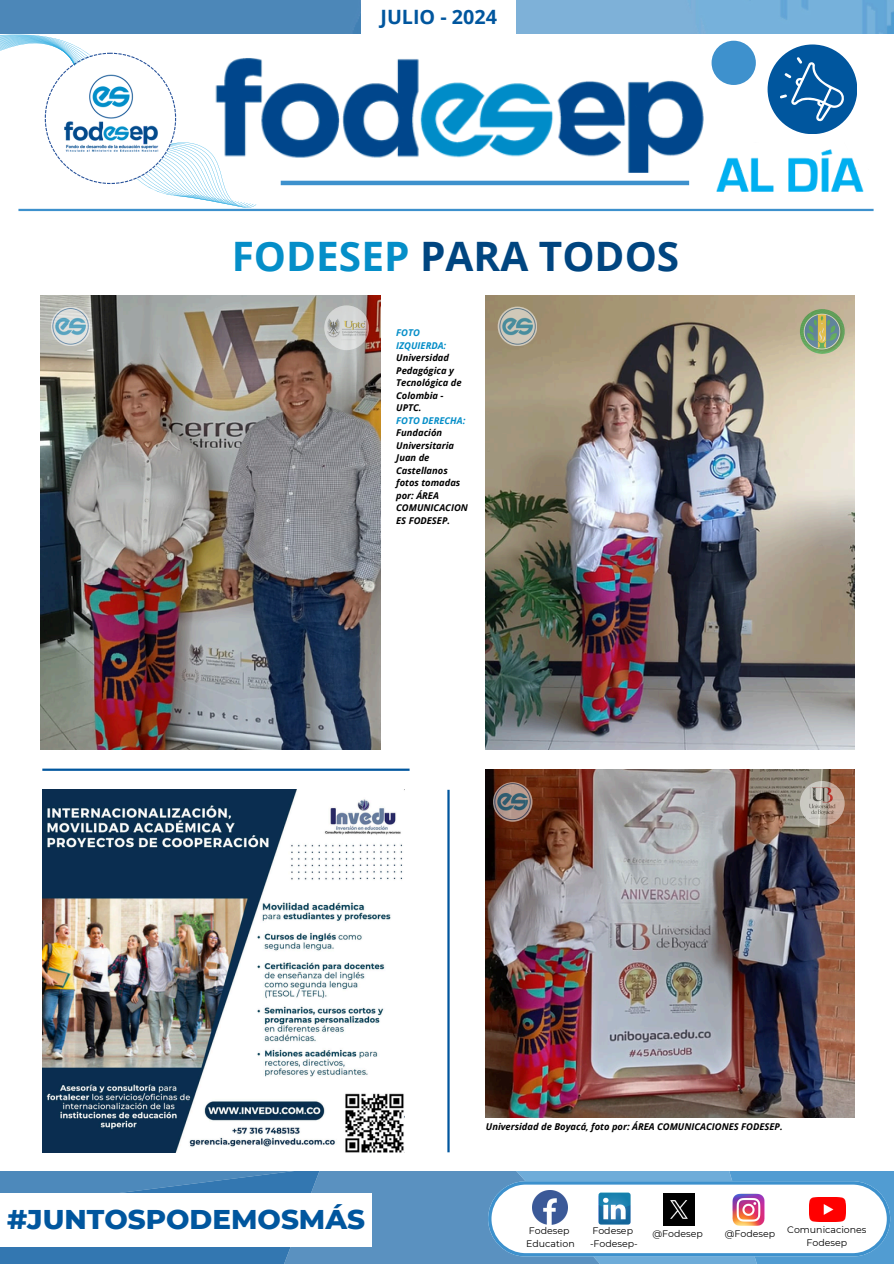
<style>
.page{position:relative;width:894px;height:1264px;background:#fff}
.page>*{position:absolute;margin:0;border:0;box-sizing:border-box;transform-origin:0 0}
.t1{font:700 40.5px "Open Sans";color:#004580}
.t2{font:800 27.75px "Montserrat";color:#00569e}
.t3{font:700 19.8px "Open Sans";color:#00569e}
.t4{font:italic 700 9.45px/12.5px "Open Sans";color:#000}
.t5{font:9.45px "Montserrat";color:#000}
.s1{color:#058ec8}
</style>
<div class="page">
<svg style="left:0;top:1171px;width:893px;height:92px"></svg>
<div style="left:0;top:1193px;width:371px;height:54px;background:#fff"></div>
<img style="left:0;top:0;width:893px;height:33px">
<img style="left:212px;top:23px;width:503px;height:150px">
<img style="left:712px;top:143px;width:155px;height:66px">
<div style="left:723px;top:139px;width:20px;height:17px;background:#fff"></div>
<div style="left:361px;top:0;width:155px;height:37px;background:#fff"></div>
<hr style="left:280px;top:181px;width:409px;height:4px;background:#3d91cd">
<div style="left:767px;top:44px;width:90px;height:90px;background:#00569e;border-radius:50%"></div>
<svg style="left:779px;top:57px;width:88px;height:116px"></svg>
<div style="left:711px;top:41px;width:44px;height:44px;background:#3e91cd;border-radius:50%"></div>
<hr style="left:18px;top:209px;width:855px;height:2px;background:#3d91cd">
<svg style="left:0;top:33px;width:256px;height:177px"></svg>
<img style="left:62px;top:72px;width:99px;height:83px">
<img style="left:532px;top:1189px;width:35px;height:35px">
<img style="left:597px;top:1191px;width:33px;height:34px">
<img style="left:663px;top:1193px;width:31px;height:32px">
<img style="left:731px;top:1192px;width:35px;height:35px">
<img style="left:808px;top:1197px;width:36px;height:24px">
<img style="left:485px;top:295px;width:368px;height:455px">
<img style="left:40px;top:295px;width:340px;height:455px">
<img style="left:485px;top:769px;width:368px;height:348px">
<img style="left:42px;top:789px;width:363px;height:363px">
<hr style="left:42px;top:768px;width:367px;height:2px;background:#00569e">
<hr style="left:447px;top:789px;width:2px;height:363px;background:#00569e">
<img style="left:49px;top:305px;width:43px;height:41px">
<img style="left:496px;top:305px;width:43px;height:41px">
<img style="left:491px;top:781px;width:43px;height:40px">
<img style="left:324px;top:305px;width:45px;height:45px;border-radius:50%">
<img style="left:799px;top:309px;width:45px;height:45px;border-radius:50%">
<img style="left:799px;top:781px;width:45px;height:44px;border-radius:50%">
<p class="t3" style="left:380px;top:3px;width:118px">JULIO - 2024</p>
<p class="t1" style="left:231px;top:228px;width:449px"><span class="s1">FODESEP</span> PARA TODOS</p>
<p class="t4" style="left:396px;top:326px;width:73px"><span class="s1">FOTO<br>IZQUIERDA:<br></span>Universidad<br>Pedagógica y<br>Tecnológica de<br>Colombia -<br>UPTC.<br><span class="s1">FOTO DERECHA:<br></span>Fundación<br>Universitaria<br>Juan de<br>Castellanos fotos tomadas por: ÁREA<br>COMUNICACION<br>ES FODESEP.</p>
<h3 class="t2" style="left:7px;top:1202px;width:359px">#JUNTOSPODEMOSMÁS</h3>
<p class="t4" style="left:485px;top:1119px;width:298px">Universidad de Boyacá, foto por: ÁREA COMUNICACIONES FODESEP.</p>
<p class="t5" style="left:528px;top:1224px;width:42px">Fodesep</p>
<p class="t5" style="left:724px;top:1227px;width:52px">@Fodesep</p>
<p class="t5" style="left:526px;top:1237px;width:50px">Education</p>
<p class="t5" style="left:592px;top:1224px;width:42px">Fodesep</p>
<p class="t5" style="left:590px;top:1237px;width:49px">-Fodesep-</p>
<h4 class="t5" style="left:652px;top:1227px;width:52px">@Fodesep</h4>
<p class="t5" style="left:787px;top:1223px;width:81px">Comunicaciones</p>
<h2 class="t5" style="left:806px;top:1236px;width:42px">Fodesep</h2>
</div>
